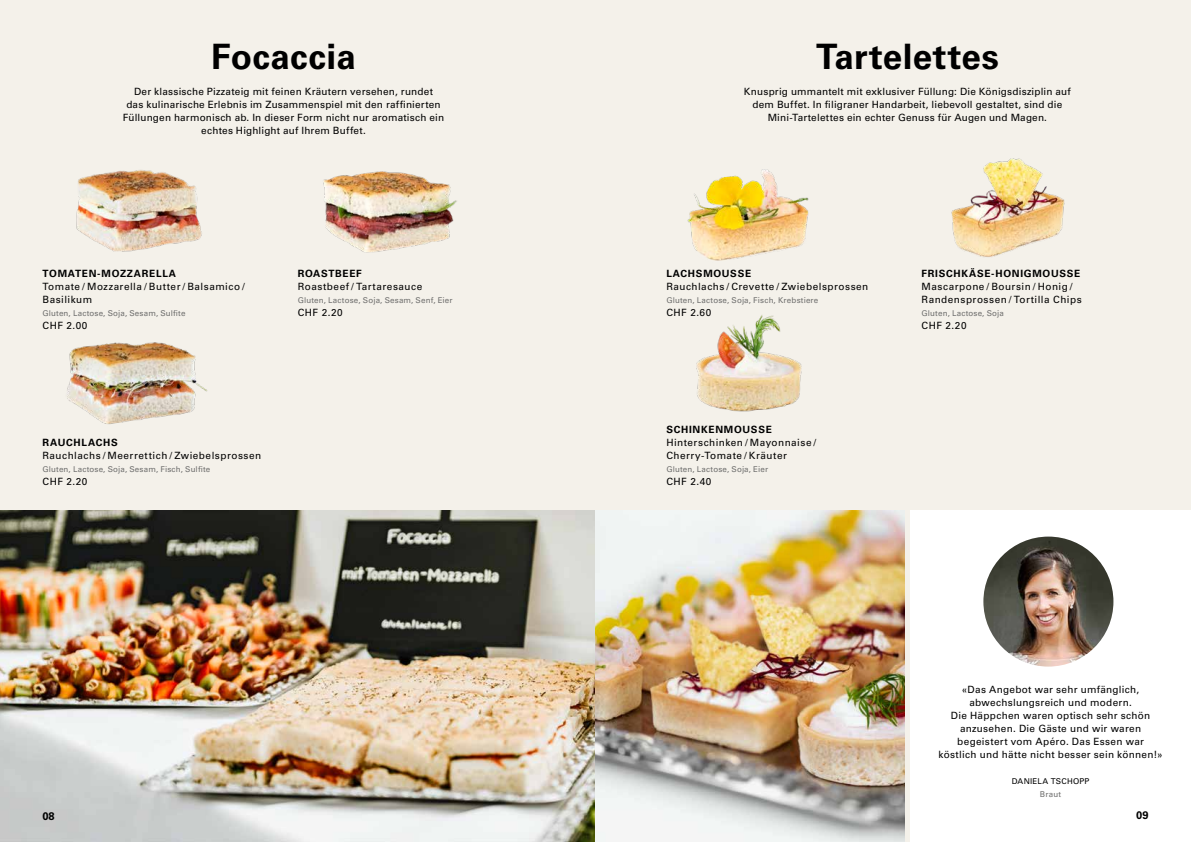
<style>
.page{position:relative;width:1191px;height:842px;background:#f4f1ea}
.page>*{position:absolute;margin:0;border:0;box-sizing:border-box;transform-origin:0 0}
.t1{font:700 35px "Univers LT Std";letter-spacing:.01em;color:#000}
.t2{font:700 11px "Univers LT Std";color:#000}
.t3{font:10px/13px "Univers LT Std";letter-spacing:.025em;color:#000;text-align:center}
.t4{font:10px/13px "Univers LT Std";letter-spacing:.05em;color:#000}
.t5{font:10px/13px "Univers LT Std";letter-spacing:.045em;color:#000}
.t6{font:700 10px "Univers LT Std";letter-spacing:.07em;color:#000}
.t7{font:10px "Univers LT Std";letter-spacing:.055em;color:#000}
.t8{font:8px "Univers LT Std";letter-spacing:.02em;color:#6f6f6e}
.t9{font:8px "Univers LT Std";letter-spacing:.03em;color:#000}
</style>
<div class="page">
<img style="left:0;top:511px;width:904px;height:331px">
<div style="left:910px;top:511px;width:281px;height:331px;background:#fff"></div>
<img style="left:983px;top:537px;width:130px;height:130px;border-radius:65px">
<img style="left:67px;top:342px;width:141px;height:82px">
<img style="left:323px;top:171px;width:134px;height:82px">
<img style="left:687px;top:169px;width:122px;height:92px">
<img style="left:696px;top:315px;width:106px;height:97px">
<img style="left:951px;top:158px;width:114px;height:99px">
<img style="left:76px;top:170px;width:126px;height:82px">
<h1 class="t1" style="left:211px;top:36px;width:146px">Focaccia</h1>
<p class="t3" style="left:123px;top:85px;width:323px">Der klassische Pizzateig mit feinen Kräutern versehen, rundet<br>das kulinarische Erlebnis im Zusammenspiel mit den raffinierten Füllungen harmonisch ab. In dieser Form nicht nur aromatisch ein echtes Highlight auf Ihrem Buffet.</p>
<p class="t6" style="left:43px;top:267px;width:135px">TOMATEN-MOZZARELLA</p>
<p class="t5" style="left:43px;top:280px;width:204px">Tomate / Mozzarella / Butter / Balsamico /<br>Basilikum</p>
<p class="t8" style="left:43px;top:308px;width:144px">Gluten, Lactose, Soja, Sesam, Sulfite</p>
<p class="t3" style="left:43px;top:319px;width:46px">CHF 2.00</p>
<p class="t6" style="left:298px;top:267px;width:65px">ROASTBEEF</p>
<p class="t7" style="left:298px;top:280px;width:126px">Roastbeef / Tartaresauce</p>
<p class="t8" style="left:298px;top:295px;width:156px">Gluten, Lactose, Soja, Sesam, Senf, Eier</p>
<p class="t3" style="left:298px;top:306px;width:46px">CHF 2.20</p>
<p class="t6" style="left:43px;top:436px;width:77px">RAUCHLACHS</p>
<p class="t4" style="left:43px;top:449px;width:220px">Rauchlachs / Meerrettich / Zwiebelsprossen</p>
<p class="t8" style="left:43px;top:464px;width:169px">Gluten, Lactose, Soja, Sesam, Fisch, Sulfite</p>
<p class="t3" style="left:43px;top:475px;width:46px">CHF 2.20</p>
<h1 class="t1" style="left:816px;top:36px;width:184px">Tartelettes</h1>
<p class="t3" style="left:744px;top:85px;width:328px">Knusprig ummantelt mit exklusiver Füllung: Die Königsdisziplin auf dem Buffet. In filigraner Handarbeit, liebevoll gestaltet, sind die<br>Mini-Tartelettes ein echter Genuss für Augen und Magen.</p>
<p class="t6" style="left:666px;top:267px;width:86px">LACHSMOUSSE</p>
<p class="t4" style="left:666px;top:280px;width:203px">Rauchlachs / Crevette / Zwiebelsprossen</p>
<p class="t8" style="left:666px;top:295px;width:153px">Gluten, Lactose, Soja, Fisch, Krebstiere</p>
<p class="t3" style="left:666px;top:306px;width:46px">CHF 2.60</p>
<p class="t6" style="left:666px;top:423px;width:107px">SCHINKENMOUSSE</p>
<p class="t5" style="left:666px;top:436px;width:152px">Hinterschinken / Mayonnaise / -<br>Cherry-Tomate / Kräuter</p>
<p class="t8" style="left:666px;top:464px;width:103px">Gluten, Lactose, Soja, Eier</p>
<p class="t3" style="left:666px;top:475px;width:47px">CHF 2.40</p>
<p class="t6" style="left:921px;top:267px;width:160px">FRISCHKÄSE-HONIGMOUSSE</p>
<p class="t4" style="left:921px;top:280px;width:162px">Mascarpone / Boursin / Honig /<br>Randensprossen / Tortilla Chips</p>
<p class="t8" style="left:921px;top:308px;width:84px">Gluten, Lactose, Soja</p>
<p class="t3" style="left:921px;top:319px;width:46px">CHF 2.20</p>
<p class="t3" style="left:938px;top:683px;width:225px">«Das Angebot war sehr umfänglich, abwechslungsreich und modern.<br>Die Häppchen waren optisch sehr schön anzusehen. Die Gäste und wir waren begeistert vom Apéro. Das Essen war köstlich und hätte nicht besser sein können!»</p>
<p class="t9" style="left:1011px;top:776px;width:79px">DANIELA TSCHOPP</p>
<p class="t8" style="left:1040px;top:789px;width:23px">Braut</p>
<p class="t2" style="left:43px;top:810px;width:14px">08</p>
<p class="t2" style="left:1136px;top:808px;width:14px">09</p>
</div>
